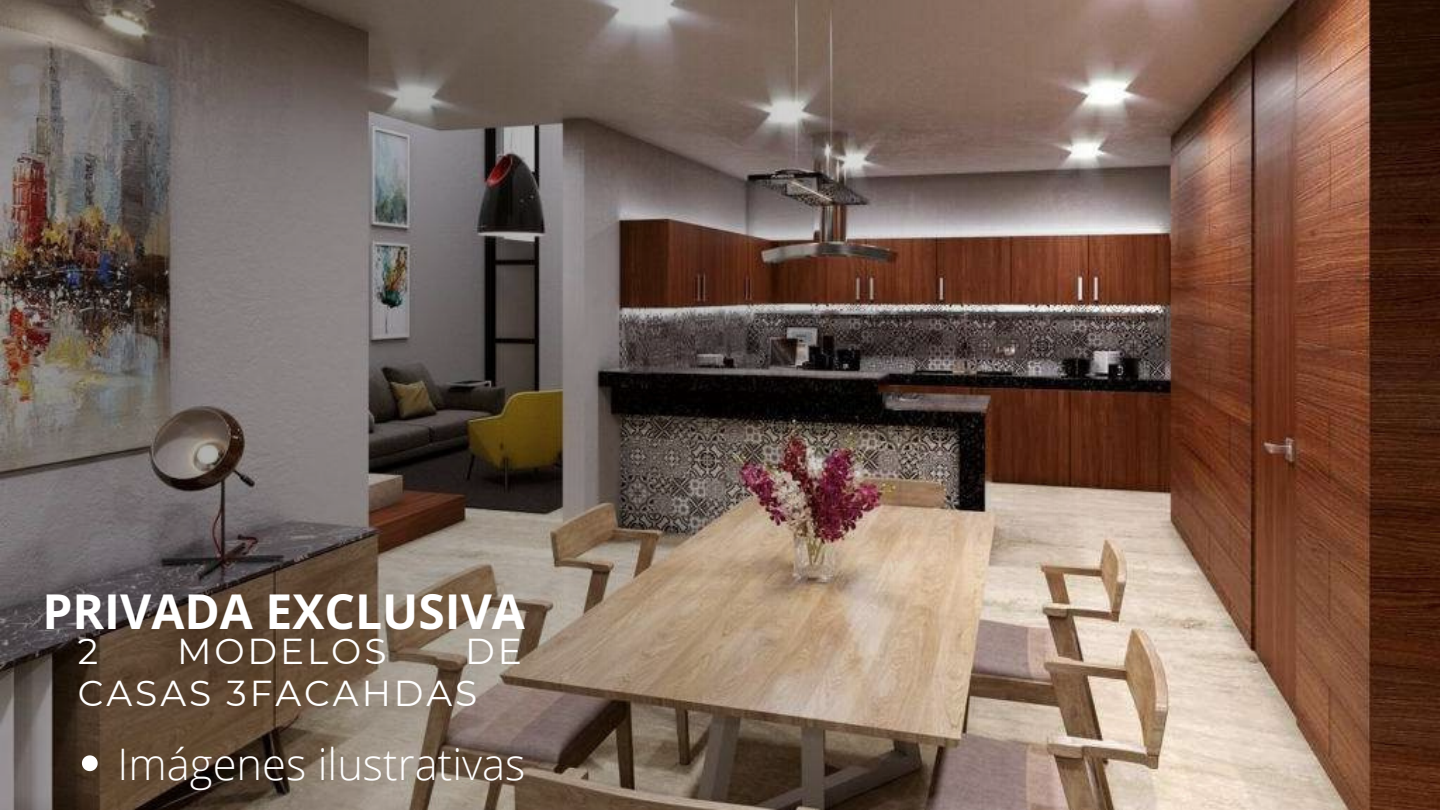
<style>
.page{position:relative;width:1440px;height:810px;background:#fff}
.page>*{position:absolute;margin:0;border:0;box-sizing:border-box;transform-origin:0 0}
.t1{font:700 48px "Open Sans";color:#fff}
.t2{font:300 43.5px "Open Sans";color:#fff}
.t3{font:36px/42.8px "Montserrat";letter-spacing:.08em;color:#fff}
</style>
<div class="page">
<img style="left:1103px;top:0;width:337px;height:810px">
<img style="left:0;top:0;width:1103px;height:810px">
<svg style="left:82px;top:755px;width:16px;height:16px"></svg>
<h1 class="t1" style="left:42px;top:578px;width:484px">PRIVADA EXCLUSIVA</h1>
<p class="t3" style="left:78px;top:629px;width:22px">2</p>
<p class="t3" style="left:177px;top:629px;width:211px">MODELOS</p>
<p class="t3" style="left:78px;top:629px;width:446px;text-indent:388px">DE<br>CASAS 3FACAHDAS</p>
<p class="t2" style="left:118px;top:734px;width:409px">Imágenes ilustrativas</p>
</div>
